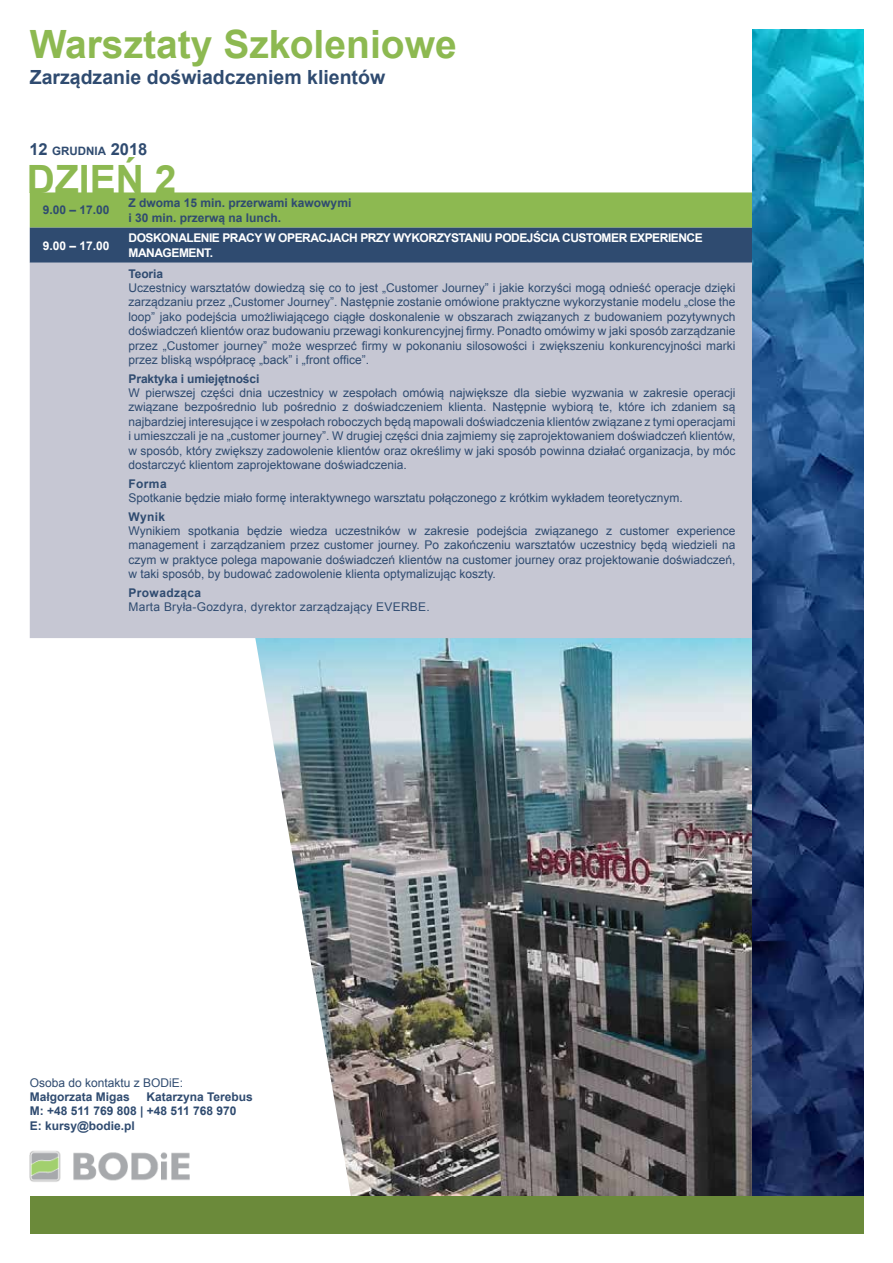
<style>
.page{position:relative;width:893px;height:1263px;background:#fff}
.page>*{position:absolute;margin:0;border:0;box-sizing:border-box;transform-origin:0 0}
.t1{font:700 39px "Arial";color:#8db951}
.t2{font:700 39px "Arial";color:#8db951}
.t3{font:700 19.5px "Arial";color:#2f4b70}
.t4{font:12px/14.4px "Arial";color:#2f4b70;text-align:justify}
.t5{font:700 12px/14.4px "Arial";color:#2f4b70}
.t6{font:700 12px/14.4px "Arial";letter-spacing:-.04em;color:#fff}
.t7{font:12px "Arial";letter-spacing:.02em;color:#2f4b70}
.t8{font:700 12px "Arial";letter-spacing:.03em;color:#2f4b70}
.t9{font:700 11.55px "Arial";color:#2f4b70}
.s1{font-size:16.5px}
</style>
<div class="page">
<img style="left:255px;top:638px;width:498px;height:558px">
<svg style="left:30px;top:192px;width:723px;height:71px;background:#608362"></svg>
<div style="left:30px;top:263px;width:723px;height:375px;background:#c6c7d3"></div>
<img style="left:753px;top:30px;width:110px;height:1166px">
<div style="left:30px;top:1196px;width:833px;height:37px;background:#6b8a3a"></div>
<img style="left:30px;top:1151px;width:160px;height:31px">
<h1 class="t1" style="left:30px;top:19px;width:428px">Warsztaty Szkoleniowe</h1>
<h2 class="t3" style="left:30px;top:64px;width:357px">Zarządzanie doświadczeniem klientów</h2>
<p class="t9" style="left:29px;top:143px;width:120px"><span class="s1">12</span> GRUDNIA <span class="s1">2018</span></p>
<h1 class="t2" style="left:27px;top:153px;width:151px">DZIEŃ 2</h1>
<p class="t5" style="left:43px;top:203px;width:68px">9.00 – 17.00</p>
<p class="t5" style="left:129px;top:196px;width:224px">Z dwoma 15 min. przerwami kawowymi i 30 min. przerwą na lunch.</p>
<p class="t6" style="left:43px;top:239px;width:68px">9.00 – 17.00</p>
<p class="t6" style="left:129px;top:231px;width:576px">DOSKONALENIE PRACY W OPERACJACH PRZY WYKORZYSTANIU PODEJŚCIA CUSTOMER EXPERIENCE<br>MANAGEMENT.</p>
<p class="t5" style="left:129px;top:266px;width:36px">Teoria</p>
<p class="t4" style="left:129px;top:281px;width:609px">Uczestnicy warsztatów dowiedzą się co to jest „Customer Journey” i jakie korzyści mogą odnieść operacje dzięki zarządzaniu przez „Customer Journey”. Następnie zostanie omówione praktyczne wykorzystanie modelu „close the loop” jako podejścia umożliwiającego ciągłe doskonalenie w obszarach związanych z budowaniem pozytywnych doświadczeń klientów oraz budowaniu przewagi konkurencyjnej firmy. Ponadto omówimy w jaki sposób zarządzanie przez „Customer journey” może wesprzeć firmy w pokonaniu silosowości i zwiększeniu konkurencyjności marki przez bliską współpracę „back” i „front office”.</p>
<p class="t5" style="left:129px;top:372px;width:132px">Praktyka i umiejętności</p>
<p class="t4" style="left:129px;top:386px;width:609px">W pierwszej części dnia uczestnicy w zespołach omówią największe dla siebie wyzwania w zakresie operacji związane bezpośrednio lub pośrednio z doświadczeniem klienta. Następnie wybiorą te, które ich zdaniem są najbardziej interesujące i w zespołach roboczych będą mapowali doświadczenia klientów związane z tymi operacjami i umieszczali je na „customer journey”. W drugiej części dnia zajmiemy się zaprojektowaniem doświadczeń klientów, w sposób, który zwiększy zadowolenie klientów oraz określimy w jaki sposób powinna działać organizacja, by móc dostarczyć klientom zaprojektowane doświadczenia.</p>
<p class="t5" style="left:129px;top:477px;width:40px">Forma</p>
<p class="t4" style="left:129px;top:491px;width:556px">Spotkanie będzie miało formę interaktywnego warsztatu połączonego z krótkim wykładem teoretycznym.</p>
<p class="t5" style="left:129px;top:510px;width:38px">Wynik</p>
<p class="t4" style="left:129px;top:524px;width:609px">Wynikiem spotkania będzie wiedza uczestników w zakresie podejścia związanego z customer experience management i zarządzaniem przez customer journey. Po zakończeniu warsztatów uczestnicy będą wiedzieli na czym w praktyce polega mapowanie doświadczeń klientów na customer journey oraz projektowanie doświadczeń, w taki sposób, by budować zadowolenie klienta optymalizując koszty.</p>
<p class="t8" style="left:129px;top:585px;width:74px">Prowadząca</p>
<p class="t7" style="left:129px;top:599px;width:303px">Marta Bryła-Gozdyra, dyrektor zarządzający EVERBE.</p>
<p class="t4" style="left:30px;top:1075px;width:155px">Osoba do kontaktu z BODiE:</p>
<p class="t5" style="left:30px;top:1090px;width:102px">Małgorzata Migas</p>
<p class="t5" style="left:30px;top:1090px;width:225px;text-indent:117px">Katarzyna Terebus<br>M: +48 511 769 808 | +48 511 768 970<br>E: kursy@bodie.pl</p>
</div>
